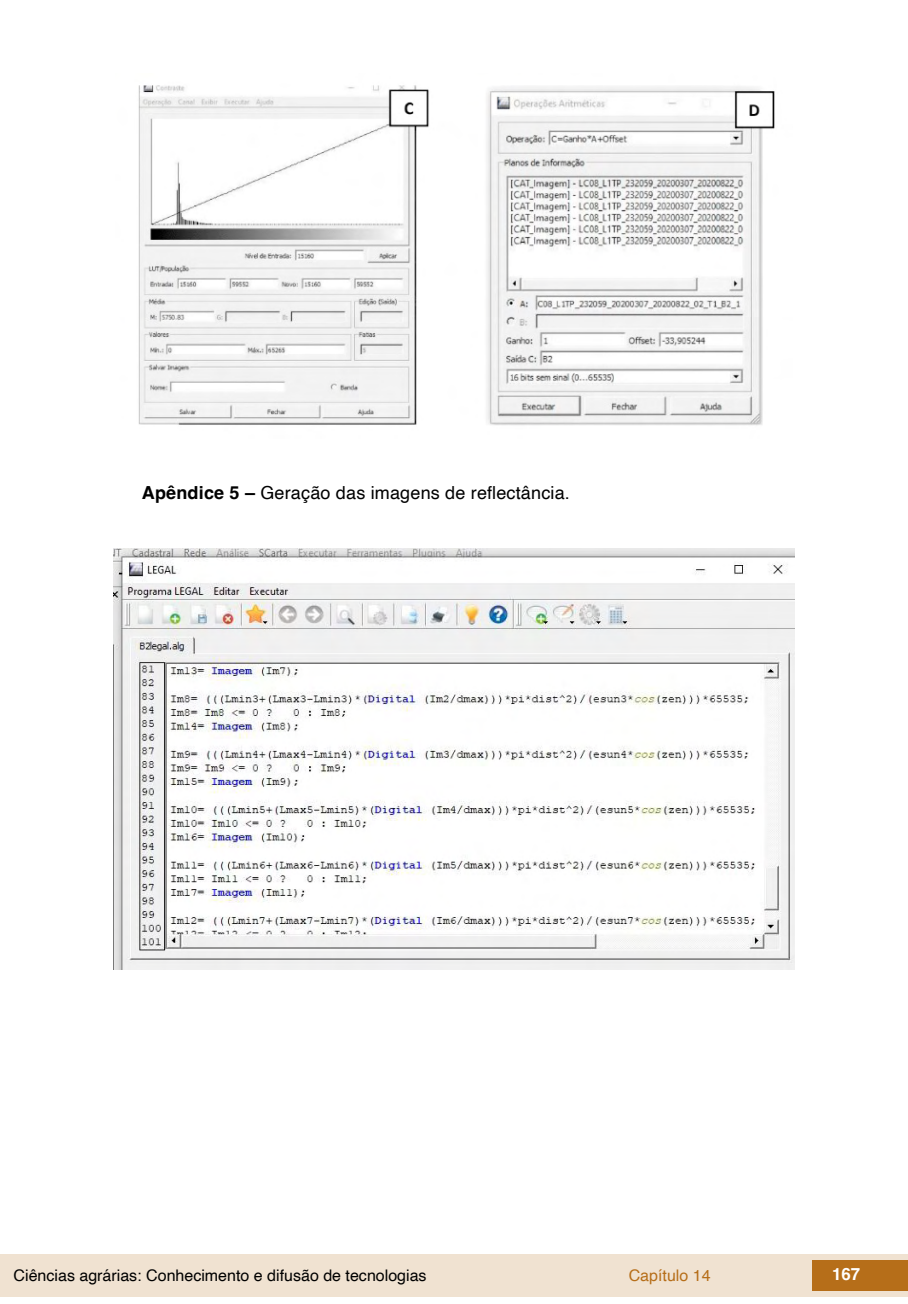
<style>
.page{position:relative;width:908px;height:1304px;background:#fff}
.page>*{position:absolute;margin:0;border:0;box-sizing:border-box;transform-origin:0 0}
.t1{font:18px "Helvetica";letter-spacing:.01em;color:#000}
.t2{font:700 16.8px "Helvetica";color:#fff}
.t3{font:16px "Helvetica";color:#000}
.t4{font:16px "Helvetica";color:#b66e19}
.s1{font-weight:700}
</style>
<div class="page">
<div style="left:0;top:1254px;width:906px;height:43px;background:#f0e2d1"></div>
<div style="left:812px;top:1261px;width:95px;height:30px;background:#b66e19"></div>
<img style="left:138px;top:85px;width:637px;height:341px">
<img style="left:113px;top:549px;width:681px;height:420px">
<p class="t1" style="left:142px;top:478px;width:429px"><span class="s1">Apêndice 5 –</span> Geração das imagens de reflectância.</p>
<p class="t3" style="left:14px;top:1263px;width:414px">Ciências agrárias: Conhecimento e difusão de tecnologias</p>
<p class="t4" style="left:628px;top:1263px;width:83px">Capítulo 14</p>
<p class="t2" style="left:831px;top:1264px;width:30px">167</p>
</div>
